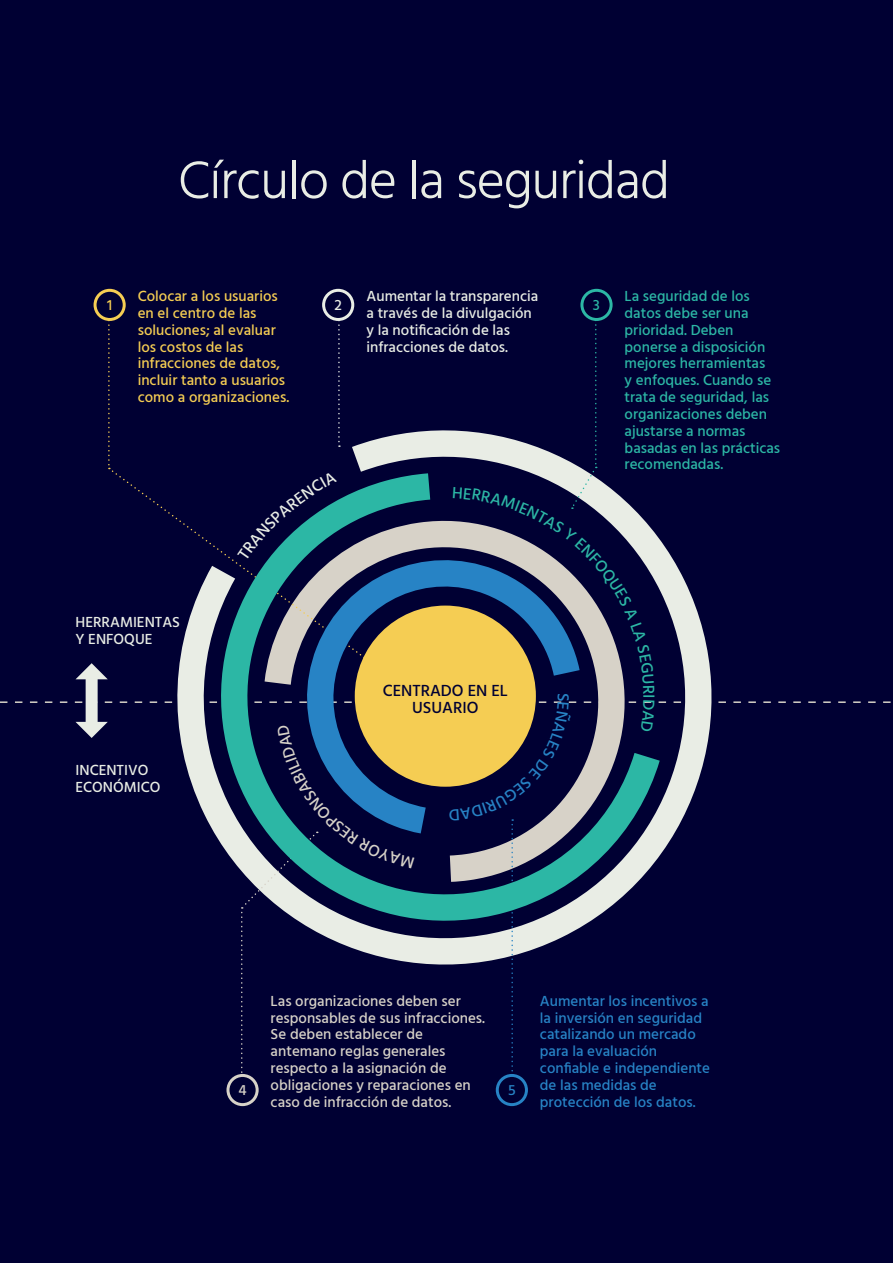
<style>
.page{position:relative;width:893px;height:1263px;background:#003}
.page>*{position:absolute;margin:0;border:0;box-sizing:border-box;transform-origin:0 0}
.testo_principale{font:300 54px "Hind";letter-spacing:-.02em;color:#e9ede5}
.testo_principale-2{font:500 16.5px/16.8px "Hind";color:#003;text-align:center}
.testo_principale-3{font:500 16.5px "Hind";color:#2cb7a5}
.testo_principale-4{font:500 16.5px "Hind";color:#2783c5}
.testo_principale-5{font:500 15px/16.8px "Hind";color:#2cb7a5}
.testo_principale-6{font:500 15px/16.8px "Hind";color:#d7d2c8}
.testo_principale-7{font:500 15px/16.8px "Hind";color:#2783c5}
.testo_principale-8{font:500 15px/16.8px "Hind";color:#f5cd53}
.testo_principale-9{font:500 15px/16.8px "Hind";color:#e9ede5}
</style>
<div class="page">
<svg style="left:76px;top:663px;width:32px;height:16px"></svg>
<div style="left:86px;top:675px;width:12px;height:55px;background:#e9ede5"></div>
<svg style="left:178px;top:430px;width:534px;height:270px"></svg>
<svg style="left:338px;top:321px;width:2px;height:126px"></svg>
<svg style="left:111px;top:469px;width:100px;height:199px"></svg>
<svg style="left:108px;top:321px;width:2px;height:148px"></svg>
<div style="left:322px;top:289px;width:32px;height:32px;border:3px solid #e9ede5;border-radius:50%"></div>
<svg style="left:582px;top:290px;width:29px;height:29px"></svg>
<div style="left:580px;top:289px;width:33px;height:32px;border:3px solid #2cb7a5;border-radius:50%"></div>
<div style="left:226px;top:1074px;width:33px;height:32px;border:3px solid #d7d2c8;border-radius:50%"></div>
<div style="left:496px;top:1074px;width:32px;height:32px;border:3px solid #2783c5;border-radius:50%"></div>
<div style="left:94px;top:289px;width:32px;height:32px;border:3px solid #f5cd53;border-radius:50%"></div>
<svg style="left:211px;top:458px;width:469px;height:242px"></svg>
<svg style="left:237px;top:471px;width:100px;height:89px"></svg>
<svg style="left:453px;top:301px;width:201px;height:393px"></svg>
<svg style="left:0;top:700px;width:891px;height:390px"></svg>
<p class="testo_principale" style="left:178px;top:145px;width:493px">Círculo de la seguridad</p>
<p class="testo_principale-8" style="left:107px;top:298px;width:7px">1</p>
<p class="testo_principale-8" style="left:138px;top:289px;width:153px">Colocar a los usuarios en el centro de las soluciones; al evaluar los costos de las infracciones de datos, incluir tanto a usuarios como a organizaciones.</p>
<p class="testo_principale-9" style="left:366px;top:289px;width:173px">Aumentar la transparencia a través de la divulgación y la notificación de las infracciones de datos.</p>
<p class="testo_principale-5" style="left:625px;top:289px;width:157px">La seguridad de los datos debe ser una prioridad. Deben ponerse a disposición mejores herramientas<br>y enfoques. Cuando se trata de seguridad, las organizaciones deben ajustarse a normas basadas en las prácticas recomendadas.</p>
<p class="testo_principale-9" style="left:334px;top:298px;width:9px">2</p>
<p class="testo_principale-5" style="left:593px;top:298px;width:9px">3</p>
<p class="testo_principale-9" style="left:76px;top:615px;width:106px">HERRAMIENTAS<br>Y ENFOQUE</p>
<p class="testo_principale-9" style="left:76px;top:762px;width:87px">INCENTIVO<br>ECONÓMICO</p>
<p class="testo_principale-2" style="left:383px;top:683px;width:127px">CENTRADO EN EL<br>USUARIO</p>
<p class="testo_principale-4" style="left:574px;top:693px;width:10px;rotate:90deg">S</p>
<p class="testo_principale-3" style="left:660px;top:694px;width:6px;rotate:90deg">I</p>
<p class="testo_principale-6" style="left:271px;top:993px;width:216px">Las organizaciones deben ser responsables de sus infracciones.<br>Se deben establecer de antemano reglas generales respecto a la asignación de obligaciones y reparaciones en caso de infracción de datos.</p>
<p class="testo_principale-7" style="left:540px;top:993px;width:172px">Aumentar los incentivos a la inversión en seguridad catalizando un mercado para la evaluación confiable e independiente de las medidas de protección de los datos.</p>
<p class="testo_principale-6" style="left:238px;top:1083px;width:10px">4</p>
<p class="testo_principale-7" style="left:508px;top:1083px;width:9px">5</p>
</div>
